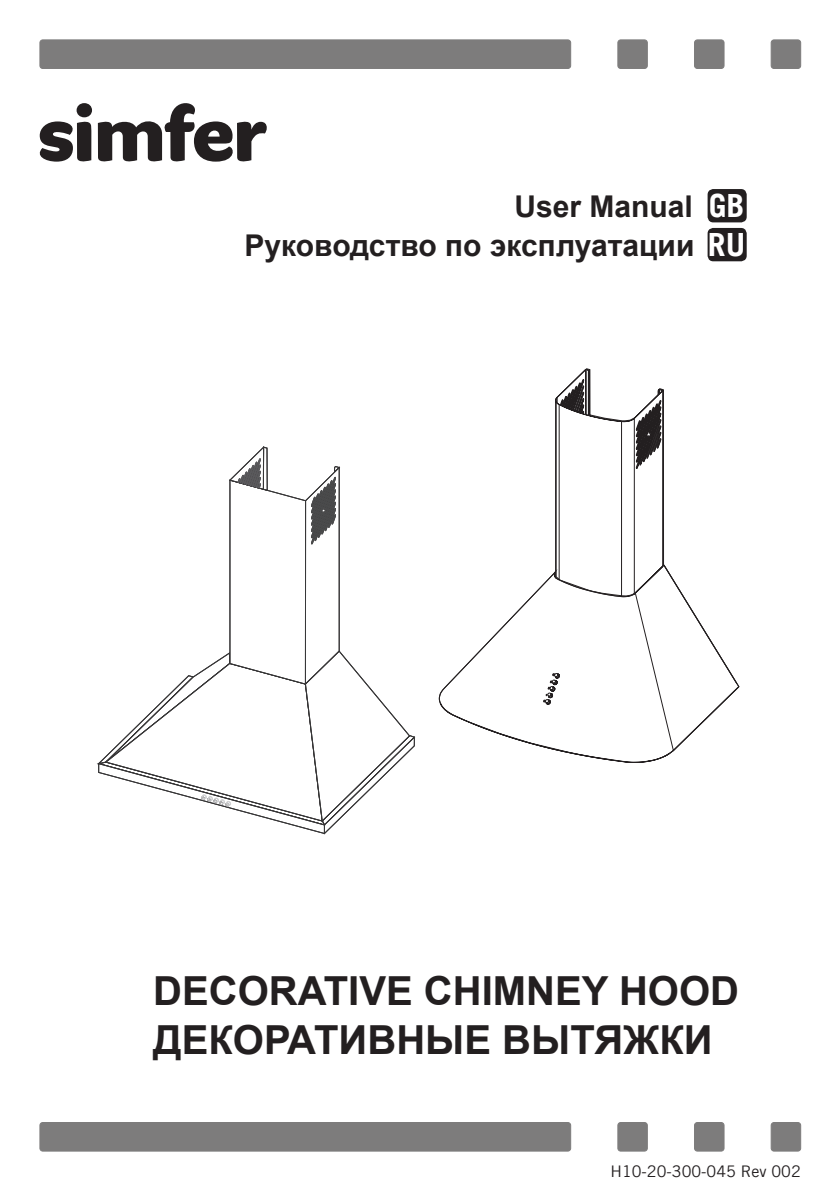
<style>
.page{position:relative;width:840px;height:1191px;background:#fff}
.page>*{position:absolute;margin:0;border:0;box-sizing:border-box;transform-origin:0 0}
.t1{font:700 40px/49.2px "Arial";color:#231f20}
.t2{font:700 32px "Trade Gothic";color:#fff}
.t3{font:700 30px/38.8px "Arial";color:#231f20}
.t4{font:16px "Trade Gothic";color:#231f20}
.s1{font-family:"Trade Gothic";font-size:32px;color:#fff}
</style>
<div class="page">
<div style="left:707px;top:228px;width:39px;height:33px;background:#231f20;border-radius:6px"></div>
<div style="left:707px;top:189px;width:39px;height:33px;background:#231f20;border-radius:6px"></div>
<div style="left:40px;top:40px;width:530px;height:28px;background:#7d7c7c;border-radius:3px"></div>
<div style="left:40px;top:40px;width:530px;height:29px;border:1px solid #7d7c7c;border-radius:3px"></div>
<div style="left:770px;top:40px;width:30px;height:28px;background:#7d7c7c;border-radius:3px"></div>
<div style="left:770px;top:40px;width:30px;height:29px;border:1px solid #7d7c7c;border-radius:3px"></div>
<div style="left:617px;top:40px;width:30px;height:28px;background:#7d7c7c;border-radius:3px"></div>
<div style="left:617px;top:40px;width:30px;height:29px;border:1px solid #7d7c7c;border-radius:3px"></div>
<div style="left:694px;top:40px;width:29px;height:28px;background:#7d7c7c;border-radius:3px"></div>
<div style="left:694px;top:40px;width:29px;height:29px;border:1px solid #7d7c7c;border-radius:3px"></div>
<div style="left:40px;top:1122px;width:530px;height:29px;background:#7d7c7c;border-radius:3px"></div>
<div style="left:40px;top:1122px;width:530px;height:29px;border:1px solid #7d7c7c;border-radius:3px"></div>
<div style="left:770px;top:1122px;width:30px;height:29px;background:#7d7c7c;border-radius:3px"></div>
<div style="left:770px;top:1122px;width:30px;height:29px;border:1px solid #7d7c7c;border-radius:3px"></div>
<div style="left:617px;top:1122px;width:30px;height:29px;background:#7d7c7c;border-radius:3px"></div>
<div style="left:617px;top:1122px;width:30px;height:29px;border:1px solid #7d7c7c;border-radius:3px"></div>
<div style="left:694px;top:1122px;width:29px;height:29px;background:#7d7c7c;border-radius:3px"></div>
<div style="left:694px;top:1122px;width:29px;height:29px;border:1px solid #7d7c7c;border-radius:3px"></div>
<svg style="left:39px;top:103px;width:227px;height:59px"></svg>
<svg style="left:439px;top:369px;width:300px;height:394px"></svg>
<svg style="left:97px;top:446px;width:318px;height:388px"></svg>
<p class="t2" style="left:708px;top:193px;width:37px">GB</p>
<p class="t3" style="left:244px;top:187px;width:502px;text-indent:269px">User Manual<br>Руководство по эксплуатации <span class="s1">RU</span></p>
<p class="t1" style="left:153px;top:966px;width:587px">DECORATIVE CHIMNEY HOOD<br>ДЕКОРАТИВНЫЕ ВЫТЯЖКИ</p>
<p class="t4" style="left:610px;top:1165px;width:192px">H10-20-300-045 Rev 002</p>
</div>
